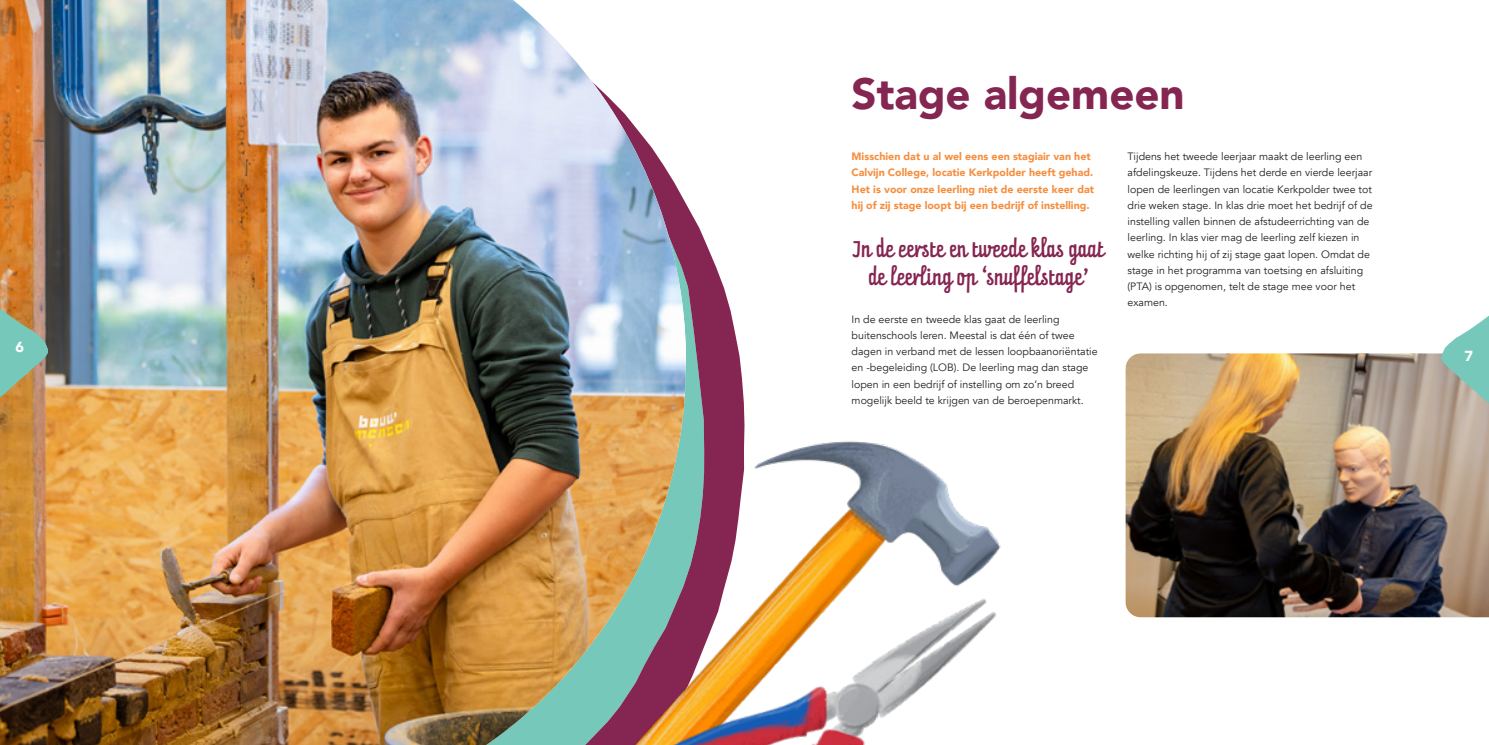
<style>
.page{position:relative;width:1489px;height:745px;background:#fff}
.page>*{position:absolute;margin:0;border:0;box-sizing:border-box;transform-origin:0 0}
.t1{font:900 43.75px "Avenir";color:#852551}
.t2{font:20px/27.5px "Prater Script OT";color:#852551;text-align:center}
.t3{font:900 14.5px "Avenir";color:#fff}
.t4{font:10.62px/16.2px "Avenir";color:#231f20}
.t5{font:900 10.62px/16.2px "Avenir";color:#f68f40}
</style>
<div class="page">
<svg style="left:686px;top:204px;width:57px;height:183px;fill:#852551"></svg>
<img style="left:0;top:0;width:686px;height:744px">
<img style="left:1125px;top:353px;width:363px;height:264px">
<img style="left:531px;top:387px;width:417px;height:357px">
<img style="left:553px;top:492px;width:448px;height:252px">
<svg style="left:0;top:284px;width:74px;height:123px;background:#8e8c6f"></svg>
<svg style="left:1413px;top:316px;width:75px;height:104px"></svg>
<h3 class="t3" style="left:16px;top:334px;width:10px">6</h3>
<h1 class="t1" style="left:851px;top:56px;width:334px">Stage algemeen</h1>
<p class="t5" style="left:851px;top:148px;width:244px">Misschien dat u al wel eens een stagiair van het Calvijn College, locatie Kerkpolder heeft gehad.<br>Het is voor onze leerling niet de eerste keer dat hij of zij stage loopt bij een bedrijf of instelling.</p>
<p class="t4" style="left:1127px;top:148px;width:246px">Tijdens het tweede leerjaar maakt de leerling een afdelingskeuze. Tijdens het derde en vierde leerjaar lopen de leerlingen van locatie Kerkpolder twee tot drie weken stage. In klas drie moet het bedrijf of de instelling vallen binnen de afstudeerrichting van de leerling. In klas vier mag de leerling zelf kiezen in welke richting hij of zij stage gaat lopen. Omdat de stage in het programma van toetsing en afsluiting (PTA) is opgenomen, telt de stage mee voor het examen.</p>
<h2 class="t2" style="left:853px;top:237px;width:253px">In de eerste en tweede klas gaat de leerling op ‘snuffelstage’</h2>
<p class="t4" style="left:851px;top:311px;width:247px">In de eerste en tweede klas gaat de leerling buitenschools leren. Meestal is dat één of twee dagen in verband met de lessen loopbaanoriëntatie en -begeleiding (LOB). De leerling mag dan stage lopen in een bedrijf of instelling om zo’n breed mogelijk beeld te krijgen van de beroepenmarkt.</p>
<h3 class="t3" style="left:1464px;top:343px;width:10px">7</h3>
</div>
